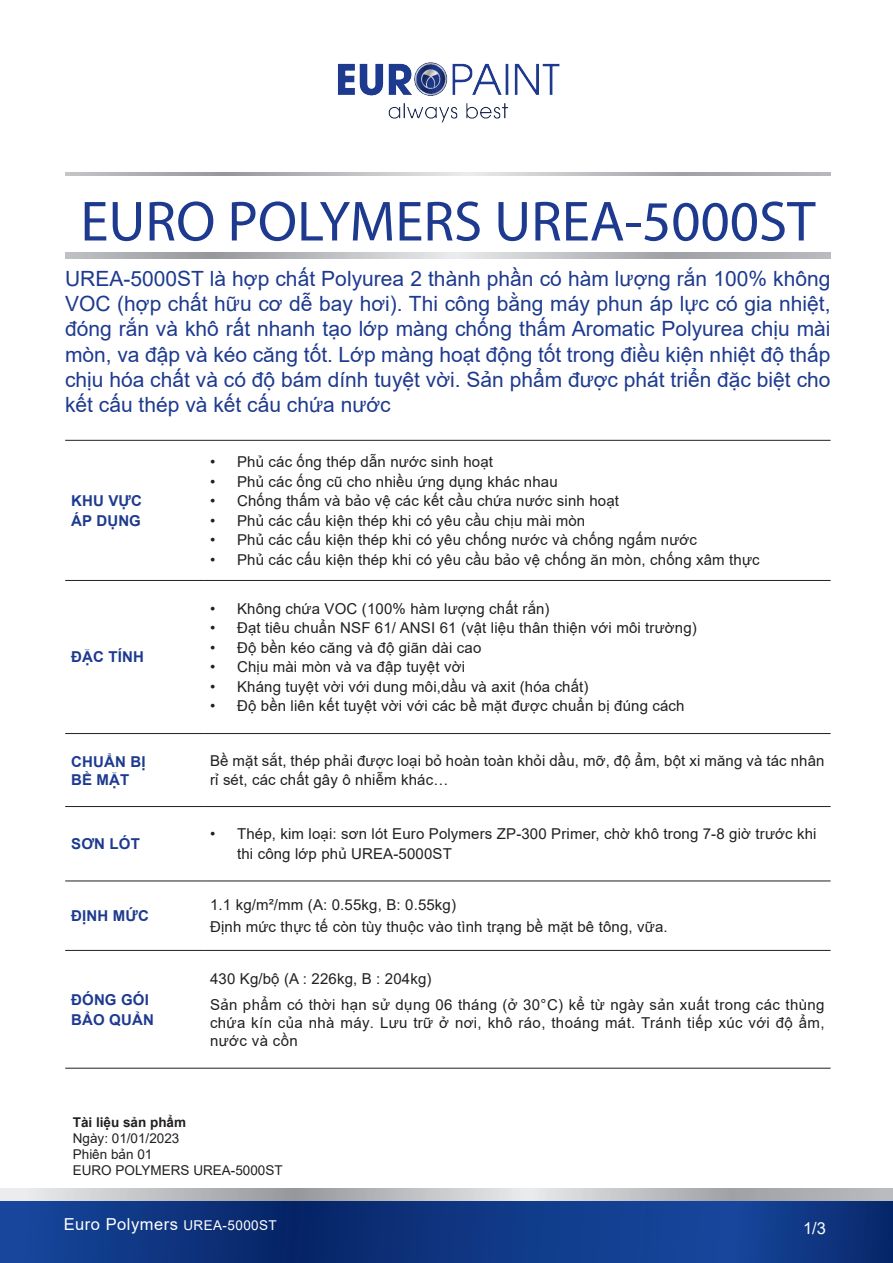
<style>
.page{position:relative;width:893px;height:1263px;background:#fff}
.page>*{position:absolute;margin:0;border:0;box-sizing:border-box;transform-origin:0 0}
.t1{font:57px "Myriad Pro";color:#1d3a8f}
.t2{font:21px/25.2px "Arial";color:#1d3a8f;text-align:justify}
.t3{font:16.5px "Arial";letter-spacing:.03em;color:#fff}
.t4{font:15px/19.5px "Arial";letter-spacing:.01em;color:#231f20}
.t5{font:700 15px "Arial";letter-spacing:.01em;color:#1d3a8f}
.t6{font:13.5px "Arial";color:#231f20}
.t7{font:700 13.5px "Arial";color:#231f20}
.s1{font-size:13.5px}
</style>
<div class="page">
<svg style="left:0;top:1200px;width:893px;height:63px;background:#123985"></svg>
<svg style="left:0;top:1188px;width:893px;height:12px;background:#bebfc2"></svg>
<hr style="left:65px;top:440px;width:139px;height:1px;background:#231f20">
<hr style="left:204px;top:440px;width:627px;height:1px;background:#231f20">
<hr style="left:65px;top:580px;width:139px;height:1px;background:#231f20">
<hr style="left:204px;top:580px;width:627px;height:1px;background:#231f20">
<hr style="left:65px;top:733px;width:139px;height:1px;background:#231f20">
<hr style="left:204px;top:733px;width:627px;height:1px;background:#231f20">
<hr style="left:65px;top:806px;width:139px;height:1px;background:#231f20">
<hr style="left:204px;top:806px;width:627px;height:1px;background:#231f20">
<hr style="left:65px;top:881px;width:139px;height:1px;background:#231f20">
<hr style="left:204px;top:881px;width:627px;height:1px;background:#231f20">
<hr style="left:65px;top:950px;width:139px;height:1px;background:#231f20">
<hr style="left:204px;top:950px;width:627px;height:1px;background:#231f20">
<hr style="left:65px;top:1068px;width:139px;height:1px;background:#231f20">
<hr style="left:204px;top:1068px;width:627px;height:1px;background:#231f20">
<img style="left:338px;top:62px;width:222px;height:61px">
<svg style="left:65px;top:252px;width:765px;height:6px;background:#b9babd"></svg>
<svg style="left:65px;top:172px;width:765px;height:4px;background:#b9babd"></svg>
<p class="t1" style="left:80px;top:186px;width:737px">EURO POLYMERS UREA-5000ST</p>
<p class="t2" style="left:65px;top:266px;width:767px">UREA-5000ST là hợp chất Polyurea 2 thành phần có hàm lượng rắn 100% không VOC (hợp chất hữu cơ dễ bay hơi). Thi công bằng máy phun áp lực có gia nhiệt, đóng rắn và khô rất nhanh tạo lớp màng chống thấm Aromatic Polyurea chịu mài mòn, va đập và kéo căng tốt. Lớp màng hoạt động tốt trong điều kiện nhiệt độ thấp chịu hóa chất và có độ bám dính tuyệt vời. Sản phẩm được phát triển đặc biệt cho kết cấu thép và kết cấu chứa nước</p>
<p class="t5" style="left:71px;top:490px;width:72px">KHU VỰC</p>
<p class="t5" style="left:71px;top:510px;width:71px">ÁP DỤNG</p>
<p class="t5" style="left:71px;top:647px;width:74px">ĐẶC TÍNH</p>
<p class="t5" style="left:71px;top:751px;width:76px">CHUẨN BỊ</p>
<p class="t5" style="left:71px;top:769px;width:60px">BỀ MẶT</p>
<p class="t4" style="left:210px;top:452px;width:284px">• Phủ các ống thép dẫn nước sinh hoạt</p>
<p class="t4" style="left:210px;top:471px;width:349px">• Phủ các ống cũ cho nhiều ứng dụng khác nhau</p>
<p class="t4" style="left:210px;top:491px;width:410px">• Chống thấm và bảo vệ các kết cầu chứa nước sinh hoạt</p>
<p class="t4" style="left:210px;top:510px;width:377px">• Phủ các cấu kiện thép khi có yêu cầu chịu mài mòn</p>
<p class="t4" style="left:210px;top:530px;width:488px">• Phủ các cấu kiện thép khi có yêu chống nước và chống ngấm nước</p>
<p class="t4" style="left:210px;top:549px;width:551px">• Phủ các cấu kiện thép khi có yêu cầu bảo vệ chống ăn mòn, chống xâm thực</p>
<p class="t4" style="left:210px;top:599px;width:341px">• Không chứa VOC (100% hàm lượng chất rắn)</p>
<p class="t4" style="left:210px;top:618px;width:488px">• Đạt tiêu chuẩn NSF 61/ ANSI 61 (vật liệu thân thiện với môi trường)</p>
<p class="t4" style="left:210px;top:638px;width:273px">• Độ bền kéo căng và độ giãn dài cao</p>
<p class="t4" style="left:210px;top:657px;width:256px">• Chịu mài mòn và va đập tuyệt vời</p>
<p class="t4" style="left:210px;top:677px;width:380px">• Kháng tuyệt vời với dung môi,dầu và axit (hóa chất)</p>
<p class="t4" style="left:210px;top:696px;width:476px">• Độ bền liên kết tuyệt vời với các bề mặt được chuẩn bị đúng cách</p>
<p class="t4" style="left:210px;top:751px;width:616px">Bề mặt sắt, thép phải được loại bỏ hoàn toàn khỏi dầu, mỡ, độ ẩm, bột xi măng và tác nhân rỉ sét, các chất gây ô nhiễm khác…</p>
<p class="t5" style="left:71px;top:833px;width:70px">SƠN LÓT</p>
<p class="t4" style="left:237px;top:824px;width:581px;text-indent:-27px">• Thép, kim loại: sơn lót Euro Polymers ZP-300 Primer, chờ khô trong 7-8 giờ trước khi thi công lớp phủ UREA-5000ST</p>
<p class="t5" style="left:71px;top:905px;width:79px">ĐỊNH MỨC</p>
<p class="t5" style="left:71px;top:989px;width:79px">ĐÓNG GÓI</p>
<p class="t5" style="left:71px;top:1009px;width:84px">BẢO QUẢN</p>
<p class="t4" style="left:210px;top:895px;width:248px">1.1 kg/m²/mm (A: 0.55kg, B: 0.55kg)</p>
<p class="t4" style="left:210px;top:917px;width:459px">Định mức thực tế còn tùy thuộc vào tình trạng bề mặt bê tông, vữa.</p>
<p class="t4" style="left:210px;top:968px;width:223px">430 Kg/bộ (A : 226kg, B : 204kg)</p>
<p class="t4" style="left:210px;top:996px;width:616px;line-height:18px;text-align:justify">Sản phẩm có thời hạn sử dụng 06 tháng (ở 30°C) kể từ ngày sản xuất trong các thùng chứa kín của nhà máy. Lưu trữ ở nơi, khô ráo, thoáng mát. Tránh tiếp xúc với độ ẩm, nước và cồn</p>
<p class="t7" style="left:73px;top:1112px;width:115px">Tài liệu sản phẩm</p>
<p class="t6" style="left:73px;top:1129px;width:108px">Ngày: 01/01/2023</p>
<p class="t6" style="left:73px;top:1145px;width:81px">Phiên bản 01</p>
<p class="t6" style="left:73px;top:1161px;width:211px">EURO POLYMERS UREA-5000ST</p>
<p class="t3" style="left:64px;top:1213px;width:215px">Euro Polymers <span class="s1">UREA-5000ST</span></p>
<p class="t3" style="left:803px;top:1216px;width:24px">1/3</p>
</div>
